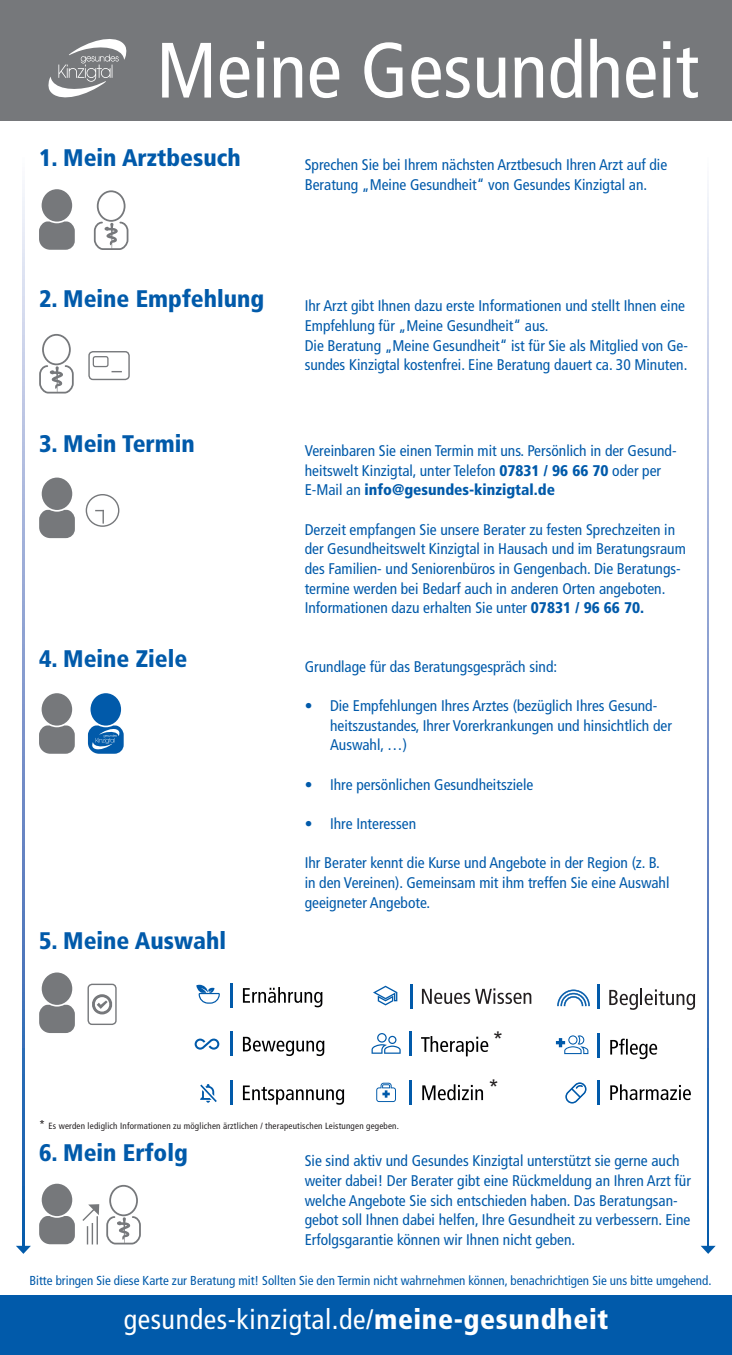
<style>
.page{position:relative;width:732px;height:1355px;background:#fff}
.page>*{position:absolute;margin:0;border:0;box-sizing:border-box;transform-origin:0 0}
.t1{font:condensed 78.2px "Frutiger LT Std";color:#fff}
.t2{font:condensed 28px "Frutiger LT Std";letter-spacing:.02em;color:#fff}
.t3{font:900 condensed 24px "Frutiger LT Std";color:#015aaa}
.t4{font:condensed 22.2px "Frutiger LT Std";color:#231f20}
.t5{font:condensed 15.4px/19.6px "Frutiger LT Std";color:#015aaa}
.t6{font:condensed 13px "Frutiger LT Std";color:#015aaa}
.t7{font:condensed 9px "Frutiger LT Std";letter-spacing:.02em;color:#231f20}
.s1{font-weight:900}
.s2{font-size:12px}
</style>
<div class="page">
<svg style="left:39px;top:725px;width:36px;height:29px"></svg>
<div style="left:42px;top:693px;width:30px;height:33px;background:#76787b;border-radius:50%"></div>
<div style="left:90px;top:693px;width:31px;height:33px;background:#015aaa;border-radius:50%"></div>
<svg style="left:88px;top:725px;width:36px;height:29px"></svg>
<svg style="left:39px;top:1005px;width:36px;height:28px"></svg>
<div style="left:42px;top:972px;width:30px;height:33px;background:#76787b;border-radius:50%"></div>
<div style="left:87px;top:984px;width:30px;height:41px;border:1px solid #76787b;border-radius:4px"></div>
<svg style="left:92px;top:994px;width:21px;height:21px"></svg>
<div style="left:0;top:1295px;width:731px;height:60px;background:#015aaa"></div>
<div style="left:0;top:0;width:731px;height:120px;background:#76787b"></div>
<svg style="left:48px;top:39px;width:79px;height:59px"></svg>
<svg style="left:94px;top:190px;width:34px;height:60px"></svg>
<svg style="left:39px;top:221px;width:36px;height:29px"></svg>
<div style="left:42px;top:189px;width:30px;height:33px;background:#76787b;border-radius:50%"></div>
<svg style="left:39px;top:334px;width:35px;height:60px"></svg>
<div style="left:88px;top:351px;width:42px;height:29px;border:1px solid #76787b;border-radius:4px"></div>
<div style="left:93px;top:356px;width:15px;height:11px;border:1px solid #76787b;border-radius:2px"></div>
<svg style="left:39px;top:510px;width:36px;height:28px"></svg>
<div style="left:42px;top:478px;width:30px;height:32px;background:#76787b;border-radius:50%"></div>
<div style="left:86px;top:494px;width:33px;height:33px;border:1px solid #76787b;border-radius:50%"></div>
<svg style="left:95px;top:510px;width:9px;height:14px"></svg>
<svg style="left:106px;top:1185px;width:35px;height:59px"></svg>
<svg style="left:39px;top:1216px;width:36px;height:28px"></svg>
<div style="left:42px;top:1184px;width:30px;height:32px;background:#76787b;border-radius:50%"></div>
<svg style="left:82px;top:1204px;width:17px;height:40px"></svg>
<hr style="left:96px;top:1216px;width:2px;height:28px;background:#76787b">
<svg style="left:243px;top:987px;width:79px;height:20px"></svg>
<svg style="left:196px;top:985px;width:24px;height:19px"></svg>
<hr style="left:230px;top:983px;width:2px;height:24px;background:#015aaa">
<svg style="left:243px;top:1037px;width:81px;height:19px"></svg>
<svg style="left:194px;top:1039px;width:25px;height:11px"></svg>
<hr style="left:230px;top:1032px;width:2px;height:24px;background:#015aaa">
<svg style="left:243px;top:1085px;width:101px;height:20px"></svg>
<hr style="left:230px;top:1080px;width:2px;height:25px;background:#015aaa">
<svg style="left:200px;top:1084px;width:17px;height:19px"></svg>
<svg style="left:610px;top:1039px;width:47px;height:20px"></svg>
<svg style="left:555px;top:1035px;width:33px;height:19px"></svg>
<hr style="left:597px;top:1034px;width:2px;height:24px;background:#015aaa">
<svg style="left:610px;top:1084px;width:80px;height:16px"></svg>
<svg style="left:565px;top:1082px;width:21px;height:22px"></svg>
<hr style="left:597px;top:1081px;width:2px;height:24px;background:#015aaa">
<svg style="left:557px;top:990px;width:32px;height:16px"></svg>
<hr style="left:597px;top:985px;width:2px;height:24px;background:#015aaa">
<svg style="left:609px;top:989px;width:85px;height:21px"></svg>
<svg style="left:421px;top:1036px;width:67px;height:20px"></svg>
<svg style="left:371px;top:1033px;width:29px;height:21px"></svg>
<hr style="left:409px;top:1031px;width:2px;height:25px;background:#015aaa">
<svg style="left:422px;top:1084px;width:61px;height:16px"></svg>
<svg style="left:376px;top:1083px;width:20px;height:19px"></svg>
<hr style="left:409px;top:1080px;width:2px;height:25px;background:#015aaa">
<svg style="left:373px;top:986px;width:24px;height:19px"></svg>
<hr style="left:410px;top:984px;width:2px;height:24px;background:#015aaa">
<svg style="left:422px;top:988px;width:109px;height:16px"></svg>
<svg style="left:23px;top:189px;width:1px;height:1057px"></svg>
<svg style="left:16px;top:1246px;width:15px;height:8px"></svg>
<svg style="left:707px;top:189px;width:1px;height:1057px"></svg>
<svg style="left:701px;top:1246px;width:14px;height:8px"></svg>
<h1 class="t1" style="left:156px;top:25px;width:544px">Meine Gesundheit</h1>
<h3 class="t3" style="left:39px;top:143px;width:203px">1. Mein Arztbesuch</h3>
<h3 class="t3" style="left:39px;top:284px;width:227px">2. Meine Empfehlung</h3>
<h3 class="t3" style="left:39px;top:429px;width:157px">3. Mein Termin</h3>
<h3 class="t3" style="left:39px;top:644px;width:150px">4. Meine Ziele</h3>
<h3 class="t3" style="left:39px;top:927px;width:188px">5. Meine Auswahl</h3>
<p class="t5" style="left:304px;top:155px;width:364px">Sprechen Sie bei Ihrem nächsten Arztbesuch Ihren Arzt auf die<br>Beratung „Meine Gesundheit“ von Gesundes Kinzigtal an.</p>
<p class="t5" style="left:304px;top:296px;width:385px">Ihr Arzt gibt Ihnen dazu erste Informationen und stellt Ihnen eine Empfehlung für „Meine Gesundheit“ aus.<br>Die Beratung „Meine Gesundheit“ ist für Sie als Mitglied von Ge&shy;sundes Kinzigtal kostenfrei. Eine Beratung dauert ca. 30 Minuten.</p>
<p class="t5" style="left:304px;top:441px;width:373px">Vereinbaren Sie einen Termin mit uns. Persönlich in der Gesund&shy;heitswelt Kinzigtal, unter Telefon <span class="s1">07831 / 96 66 70</span> oder per<br>E-Mail an <span class="s1">info@gesundes-kinzigtal.de</span></p>
<p class="t5" style="left:304px;top:520px;width:382px">Derzeit empfangen Sie unsere Berater zu festen Sprechzeiten in der Gesundheitswelt Kinzigtal in Hausach und im Beratungsraum des Familien- und Seniorenbüros in Gengenbach. Die Beratungs&shy;termine werden bei Bedarf auch in anderen Orten angeboten.<br>Informationen dazu erhalten Sie unter <span class="s1">07831 / 96 66 70.</span></p>
<p class="t5" style="left:304px;top:657px;width:254px">Grundlage für das Beratungsgespräch sind:</p>
<p class="t5" style="left:330px;top:696px;width:343px;text-indent:-25px">• Die Empfehlungen Ihres Arztes (bezüglich Ihres Gesund&shy;heitszustandes, Ihrer Vorerkrankungen und hinsichtlich der<br>Auswahl, …)</p>
<p class="t5" style="left:304px;top:775px;width:230px">• Ihre persönlichen Gesundheitsziele</p>
<p class="t5" style="left:304px;top:814px;width:113px">• Ihre Interessen</p>
<p class="t5" style="left:304px;top:853px;width:366px">Ihr Berater kennt die Kurse und Angebote in der Region (z. B. in den Vereinen). Gemeinsam mit ihm treffen Sie eine Auswahl geeigneter Angebote.</p>
<h3 class="t4" style="left:492px;top:1028px;width:13px">*</h3>
<h3 class="t4" style="left:488px;top:1076px;width:13px">*</h3>
<p class="t7" style="left:39px;top:1120px;width:361px"><span class="s2">*</span> Es werden lediglich Informationen zu möglichen ärztlichen / therapeutischen Leistungen gegeben.</p>
<h3 class="t3" style="left:39px;top:1138px;width:150px">6. Mein Erfolg</h3>
<p class="t5" style="left:304px;top:1151px;width:387px">Sie sind aktiv und Gesundes Kinzigtal unterstützt sie gerne auch weiter dabei! Der Berater gibt eine Rückmeldung an Ihren Arzt für welche Angebote Sie sich entschieden haben. Das Beratungsan&shy;gebot soll Ihnen dabei helfen, Ihre Gesundheit zu verbessern. Eine Erfolgsgarantie können wir Ihnen nicht geben.</p>
<p class="t6" style="left:29px;top:1273px;width:683px">Bitte bringen Sie diese Karte zur Beratung mit! Sollten Sie den Termin nicht wahrnehmen können, benachrichtigen Sie uns bitte umgehend.</p>
<h2 class="t2" style="left:124px;top:1303px;width:486px">gesundes-kinzigtal.de/<span class="s1">meine-gesundheit</span></h2>
</div>
